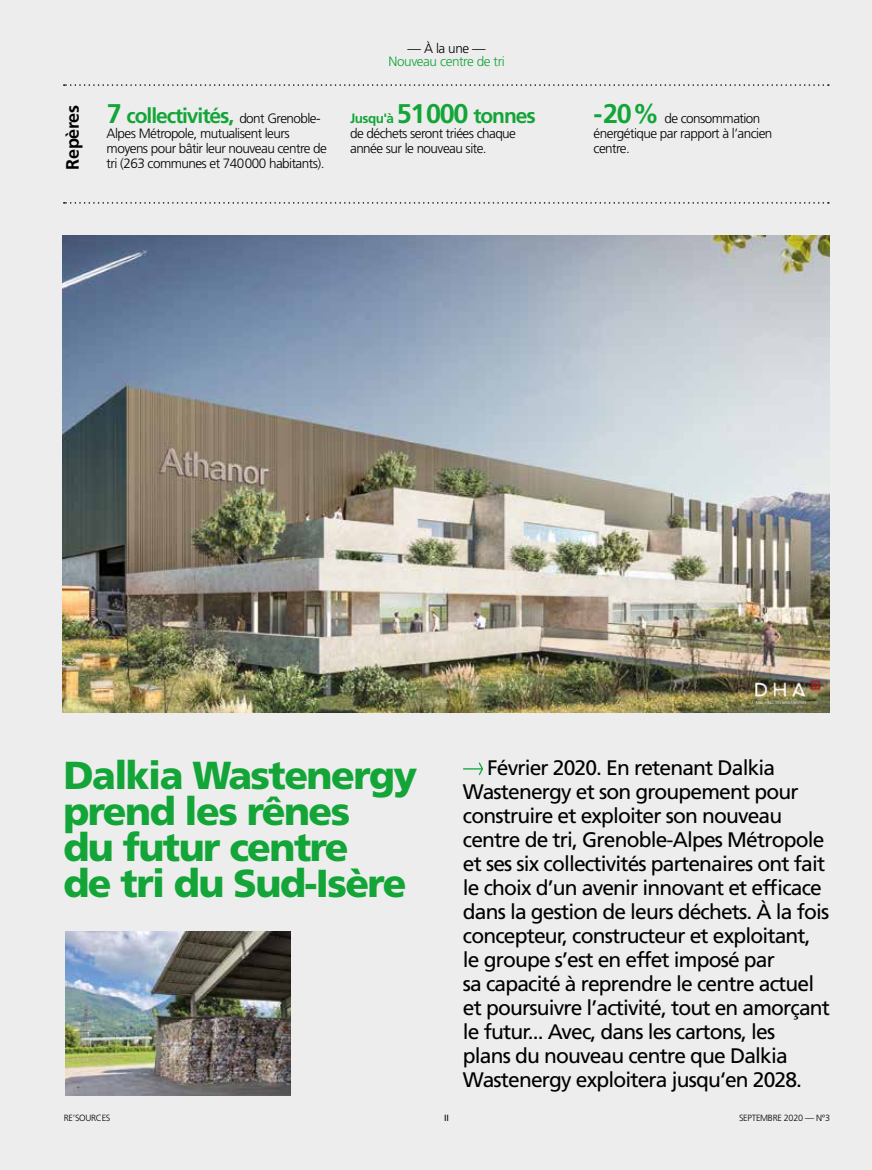
<style>
.page{position:relative;width:872px;height:1170px;background:#fff}
.page>*{position:absolute;margin:0;border:0;box-sizing:border-box;transform-origin:0 0}
.t1{font:900 39px/36px "Frutiger LT Std";letter-spacing:-.04em;color:#13a538}
.t2{font:21px/24px "Frutiger LT Std";letter-spacing:-.04em;color:#000}
.t3{font:700 21px "Frutiger LT Std";letter-spacing:-.05em;color:#13a538}
.t4{font:700 18px "Frutiger LT Std";letter-spacing:-.02em;color:#000}
.t5{font:300 13.5px/15px "Frutiger LT Std";letter-spacing:-.04em;color:#000}
.t6{font:300 13.5px "Frutiger LT Std";letter-spacing:-.03em;color:#13a538}
.t7{font:300 9px "Frutiger LT Std";letter-spacing:-.03em;color:#000}
.t8{font:9px "Frutiger LT Std";color:#000}
.s1{font-size:27px}
.s2{font-weight:300;font-size:13.5px;color:#000}
.s3{font-weight:700;color:#13a538}
.s4{font-weight:700;font-size:27px;color:#13a538}
.s5{font-weight:700;font-size:21px;color:#13a538}
</style>
<div class="page">
<div style="left:0;top:0;width:872px;height:1169px;background:#ededed"></div>
<svg style="left:463px;top:762px;width:20px;height:14px"></svg>
<svg style="left:64px;top:84px;width:765px;height:2px"></svg>
<svg style="left:64px;top:202px;width:765px;height:2px"></svg>
<img style="left:63px;top:235px;width:766px;height:477px">
<img style="left:65px;top:931px;width:225px;height:164px">
<img style="left:744px;top:671px;width:86px;height:41px">
<p class="t4" style="left:62px;top:169px;width:66px;rotate:-90deg">Repères</p>
<p class="t3" style="left:107px;top:103px;width:215px"><span class="s1">7</span> collectivités, <span class="s2">dont Grenoble-</span></p>
<p class="t5" style="left:107px;top:126px;width:222px">Alpes Métropole, mutualisent leurs moyens pour bâtir leur nouveau centre de tri (263 communes et 740000 habitants).</p>
<p class="t5" style="left:407px;top:41px;width:80px">— À la une —</p>
<p class="t6" style="left:388px;top:54px;width:118px">Nouveau centre de tri</p>
<p class="t5" style="left:350px;top:111px;width:187px"><span class="s3">Jusqu'à</span> <span class="s4">51000</span> <span class="s5">tonnes </span>de déchets seront triées chaque année sur le nouveau site.</p>
<p class="t5" style="left:593px;top:111px;width:180px"><span class="s4">-20%</span> de consommation énergétique par rapport à l’ancien centre.</p>
<h1 class="t1" style="left:63px;top:756px;width:355px">Dalkia Wastenergy prend les rênes<br>du futur centre<br>de tri du Sud-Isère</h1>
<p class="t2" style="left:463px;top:756px;width:368px;text-indent:24px">Février 2020. En retenant Dalkia Wastenergy et son groupement pour construire et exploiter son nouveau centre de tri, Grenoble-Alpes Métropole et ses six collectivités partenaires ont fait le choix d’un avenir innovant et efficace dans la gestion de leurs déchets. À la fois concepteur, constructeur et exploitant, le groupe s’est en effet imposé par<br>sa capacité à reprendre le centre actuel et poursuivre l’activité, tout en amorçant le futur... Avec, dans les cartons, les<br>plans du nouveau centre que Dalkia Wastenergy exploitera jusqu‘en 2028.</p>
<p class="t7" style="left:64px;top:1113px;width:48px">RE’SOURCES</p>
<p class="t8" style="left:444px;top:1112px;width:6px">II</p>
<p class="t7" style="left:739px;top:1113px;width:93px">SEPTEMBRE 2020 — N°3</p>
</div>
